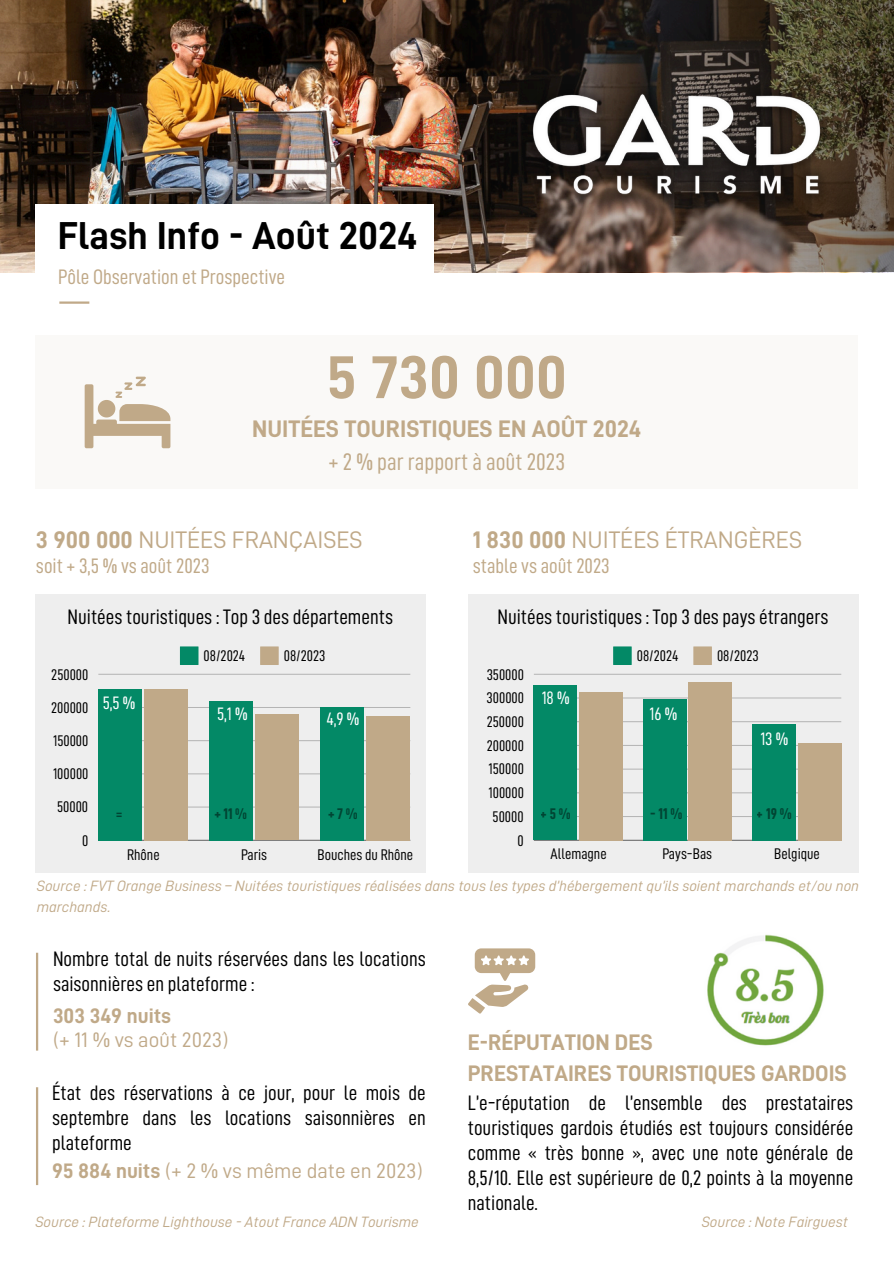
<style>
.page{position:relative;width:894px;height:1264px;background:#fff}
.page>*{position:absolute;margin:0;border:0;box-sizing:border-box;transform-origin:0 0}
.t1{font:60.6px "D DIN Bold";color:#c0a988}
.t2{font:39px "D DIN Bold";color:#000}
.t3{font:24px "D DIN";color:#c0a988}
.t4{font:24px "D DIN Bold";color:#c0a988}
.t5{font:24px "D DIN Condensed";color:#c0a988}
.t6{font:22.5px/31.5px "D DIN Bold";color:#c0a988}
.t7{font:21px/24.8px "D DIN Condensed";color:#000;text-align:justify}
.t8{font:21px "D DIN Condensed";color:#c0a988}
.t9{font:21px/24.8px "D DIN";color:#c0a988}
.t10{font:18px "D DIN Condensed";color:#fff}
.t11{font:15.6px "D DIN Condensed Bold";color:#000}
.t12{font:15.45px "D DIN Condensed";color:#000}
.t13{font:15.45px "D DIN Condensed Bold";color:#000}
.t14{font:15px/20.2px "D DIN Italic";color:#c0a988}
.t15{font:15px "D DIN Condensed Bold";color:#000}
.s1{font-family:"D DIN Bold"}
</style>
<div class="page">
<img style="left:0;top:0;width:893px;height:272px">
<img style="left:433px;top:0;width:460px;height:271px">
<img style="left:491px;top:79px;width:371px;height:130px">
<div style="left:35px;top:204px;width:398px;height:96px;background:#fff"></div>
<hr style="left:59px;top:301px;width:30px;height:3px;background:#c0a988">
<div style="left:35px;top:335px;width:822px;height:154px;background:#faf9f7"></div>
<div style="left:35px;top:594px;width:390px;height:278px;background:#eee"></div>
<div style="left:467px;top:594px;width:391px;height:278px;background:#eee"></div>
<svg style="left:85px;top:376px;width:85px;height:72px"></svg>
<svg style="left:180px;top:646px;width:18px;height:19px"></svg>
<svg style="left:260px;top:646px;width:18px;height:19px"></svg>
<hr style="left:98px;top:840px;width:312px;height:1px;background:#000;opacity:.6">
<hr style="left:98px;top:806px;width:312px;height:1px;background:#d4d4d4">
<hr style="left:98px;top:773px;width:312px;height:1px;background:#c8c8c8">
<hr style="left:98px;top:740px;width:312px;height:1px;background:#bdbdbd">
<hr style="left:98px;top:707px;width:312px;height:1px;background:#b4b4b4">
<hr style="left:98px;top:674px;width:312px;height:1px;background:#c0c0c0">
<div style="left:98px;top:689px;width:44px;height:151px;background:#038966"></div>
<div style="left:144px;top:688px;width:44px;height:152px;background:#c0a988"></div>
<div style="left:209px;top:700px;width:44px;height:140px;background:#038966"></div>
<div style="left:255px;top:714px;width:44px;height:126px;background:#c0a988"></div>
<div style="left:320px;top:707px;width:44px;height:133px;background:#038966"></div>
<div style="left:366px;top:716px;width:44px;height:124px;background:#c0a988"></div>
<svg style="left:613px;top:646px;width:18px;height:19px"></svg>
<svg style="left:693px;top:646px;width:18px;height:19px"></svg>
<hr style="left:533px;top:840px;width:308px;height:1px;background:#000;opacity:.6">
<hr style="left:533px;top:816px;width:308px;height:1px;background:#000;opacity:.25">
<hr style="left:533px;top:792px;width:308px;height:1px;background:#000;opacity:.25">
<hr style="left:533px;top:768px;width:308px;height:1px;background:#000;opacity:.25">
<hr style="left:533px;top:745px;width:308px;height:1px;background:#000;opacity:.25">
<hr style="left:533px;top:721px;width:308px;height:1px;background:#bebebe">
<hr style="left:533px;top:697px;width:308px;height:1px;background:#d0d0d0">
<hr style="left:533px;top:674px;width:308px;height:1px;background:#c0c0c0">
<div style="left:533px;top:685px;width:44px;height:155px;background:#038966"></div>
<div style="left:579px;top:692px;width:43px;height:148px;background:#c0a988"></div>
<div style="left:643px;top:699px;width:43px;height:141px;background:#038966"></div>
<div style="left:688px;top:682px;width:43px;height:158px;background:#c0a988"></div>
<div style="left:752px;top:724px;width:43px;height:116px;background:#038966"></div>
<div style="left:797px;top:742px;width:44px;height:98px;background:#c0a988"></div>
<hr style="left:36px;top:952px;width:2px;height:98px;background:#c0a988">
<hr style="left:36px;top:1087px;width:2px;height:98px;background:#c0a988">
<svg style="left:468px;top:948px;width:67px;height:65px"></svg>
<img style="left:701px;top:931px;width:131px;height:119px;border-radius:50%">
<h5 class="t2" style="left:58px;top:217px;width:361px">Flash Info - Août 2024</h5>
<h5 class="t8" style="left:58px;top:267px;width:228px">Pôle Observation et Prospective</h5>
<h1 class="t1" style="left:326px;top:348px;width:241px">5 730 000</h1>
<h2 class="t4" style="left:252px;top:417px;width:390px">NUITÉES TOURISTIQUES EN AOÛT 2024</h2>
<h5 class="t5" style="left:328px;top:449px;width:238px">+ 2 % par rapport à août 2023</h5>
<h4 class="t3" style="left:36px;top:528px;width:328px"><span class="s1">3 900 000</span> NUITÉES FRANÇAISES</h4>
<h6 class="t8" style="left:36px;top:555px;width:175px">soit + 3,5 % vs août 2023</h6>
<h5 class="t3" style="left:472px;top:528px;width:331px"><span class="s1">1 830 000</span> NUITÉES ÉTRANGÈRES</h5>
<h5 class="t8" style="left:472px;top:555px;width:138px">stable vs août 2023</h5>
<h5 class="t7" style="left:68px;top:605px;width:327px">Nuitées touristiques : Top 3 des départements</h5>
<h3 class="t7" style="left:497px;top:605px;width:332px">Nuitées touristiques : Top 3 des pays étrangers</h3>
<p class="t12" style="left:203px;top:648px;width:43px">08/2024</p>
<p class="t12" style="left:284px;top:648px;width:43px">08/2023</p>
<p class="t12" style="left:636px;top:648px;width:43px">08/2024</p>
<p class="t12" style="left:716px;top:648px;width:43px">08/2023</p>
<p class="t12" style="left:51px;top:666px;width:39px">250000</p>
<p class="t12" style="left:486px;top:666px;width:39px">350000</p>
<p class="t12" style="left:51px;top:700px;width:39px">200000</p>
<h6 class="t10" style="left:103px;top:694px;width:34px">5,5 %</h6>
<h6 class="t10" style="left:217px;top:704px;width:32px">5,1 %</h6>
<h6 class="t10" style="left:326px;top:710px;width:34px">4,9 %</h6>
<p class="t12" style="left:486px;top:690px;width:39px">300000</p>
<p class="t12" style="left:486px;top:714px;width:39px">250000</p>
<p class="t10" style="left:541px;top:689px;width:29px">18%</p>
<p class="t10" style="left:649px;top:704px;width:29px">16%</p>
<p class="t12" style="left:53px;top:733px;width:37px">150000</p>
<p class="t12" style="left:486px;top:738px;width:39px">200000</p>
<p class="t10" style="left:760px;top:729px;width:29px">13%</p>
<p class="t12" style="left:53px;top:766px;width:37px">100000</p>
<p class="t12" style="left:488px;top:761px;width:37px">150000</p>
<p class="t12" style="left:488px;top:785px;width:37px">100000</p>
<p class="t12" style="left:57px;top:799px;width:33px">50000</p>
<p class="t15" style="left:116px;top:806px;width:8px">=</p>
<p class="t13" style="left:214px;top:806px;width:34px">+11%</p>
<p class="t13" style="left:328px;top:806px;width:31px">+7%</p>
<p class="t12" style="left:492px;top:809px;width:33px">50000</p>
<p class="t13" style="left:540px;top:806px;width:31px">+5%</p>
<p class="t11" style="left:650px;top:806px;width:33px">-11%</p>
<p class="t11" style="left:756px;top:806px;width:36px">+19%</p>
<p class="t12" style="left:82px;top:832px;width:8px">0</p>
<p class="t12" style="left:517px;top:832px;width:8px">0</p>
<p class="t12" style="left:127px;top:846px;width:34px">Rhône</p>
<p class="t12" style="left:241px;top:846px;width:28px">Paris</p>
<p class="t12" style="left:317px;top:846px;width:97px">Bouches du Rhône</p>
<p class="t12" style="left:550px;top:846px;width:58px">Allemagne</p>
<p class="t12" style="left:662px;top:846px;width:51px">Pays-Bas</p>
<p class="t12" style="left:773px;top:846px;width:47px">Belgique</p>
<p class="t14" style="left:37px;top:876px;width:823px">Source : FVT Orange Business – Nuitées touristiques réalisées dans tous les types d’hébergement qu’ils soient marchands et/ou non marchands.</p>
<h6 class="t7" style="left:53px;top:947px;width:374px">Nombre total de nuits réservées dans les locations saisonnières en plateforme :</h6>
<h3 class="t9" style="left:53px;top:1003px;width:177px"><span class="s1">303 349 nuits<br></span>(+ 11 % vs août 2023)</h3>
<h5 class="t7" style="left:52px;top:1081px;width:375px">État des réservations à ce jour, pour le mois de septembre dans les locations saisonnières en plateforme</h5>
<p class="t9" style="left:52px;top:1158px;width:372px"><span class="s1">95 884 nuits</span> (+ 2 % vs même date en 2023)</p>
<p class="t6" style="left:467px;top:1026px;width:380px">E-RÉPUTATION DES<br>PRESTATAIRES TOURISTIQUES GARDOIS</p>
<h6 class="t7" style="left:467px;top:1091px;width:387px">L’e-réputation de l’ensemble des prestataires touristiques gardois étudiés est toujours considérée comme « très bonne », avec une note générale de 8,5/10. Elle est supérieure de 0,2 points à la moyenne nationale.</h6>
<p class="t14" style="left:35px;top:1211px;width:385px">Source : Plateforme Lighthouse - Atout France ADN Tourisme</p>
<p class="t14" style="left:701px;top:1211px;width:148px">Source : Note Fairguest</p>
</div>
